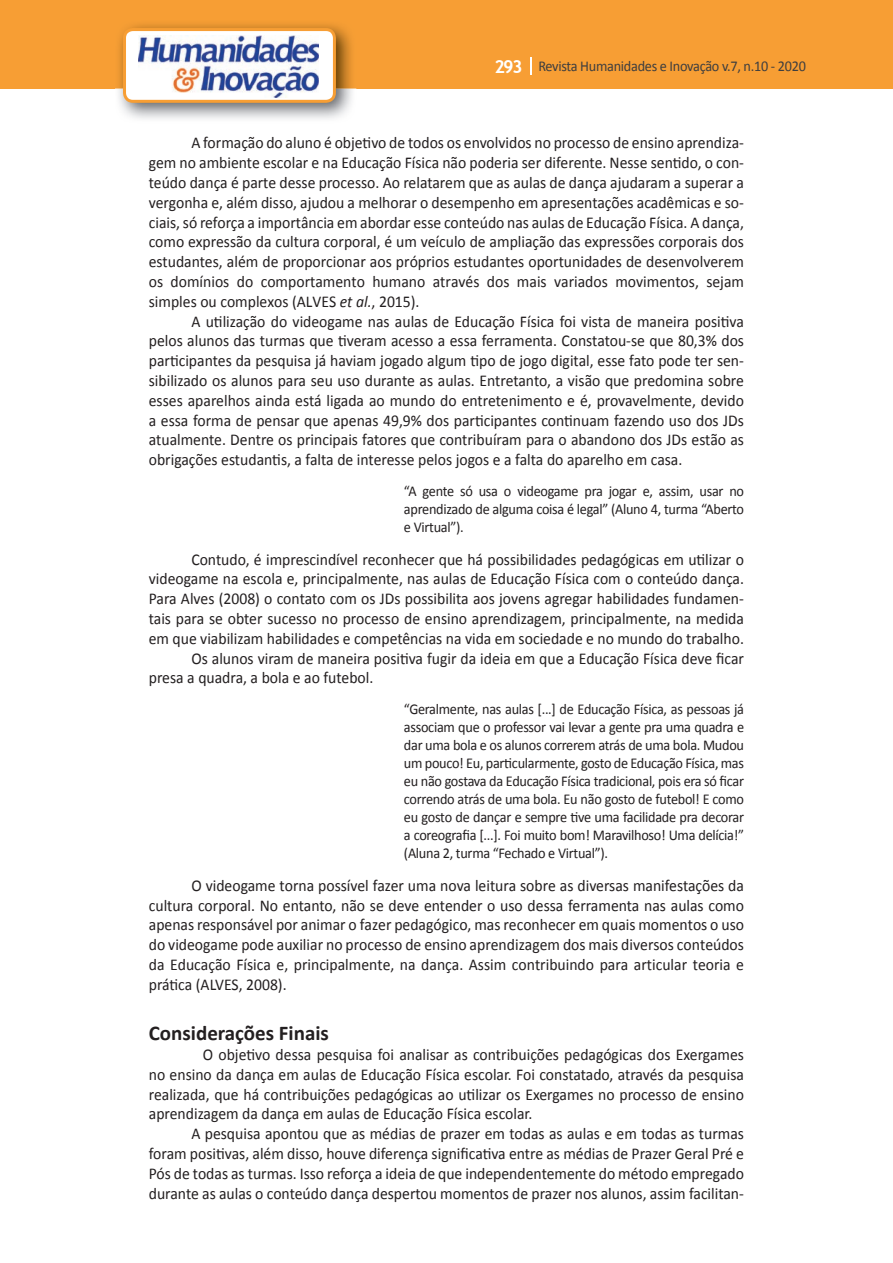
<style>
.page{position:relative;width:893px;height:1263px;background:#fff}
.page>*{position:absolute;margin:0;border:0;box-sizing:border-box;transform-origin:0 0}
.t1{font:700 21px "Calibri";color:#231f20}
.t2{font:16.5px/19.8px "Calibri";color:#231f20;text-align:justify;scale:.95 1}
.t3{font:15px/18px "Calibri";letter-spacing:-.02em;color:#231f20;text-align:justify;scale:.95 1}
.t4{font:15px "Calibri";letter-spacing:-.02em;color:#3e3e3f;scale:.95 1}
.s1{font-family:"Trebuchet MS";font-weight:700;font-size:18px;color:#fff}
.s2{font-style:italic}
</style>
<div class="page">
<div style="left:0;top:0;width:893px;height:88px;background:#f79e34"></div>
<svg style="left:530px;top:57px;width:2px;height:18px"></svg>
<img style="left:115px;top:24px;width:241px;height:95px">
<svg style="left:123px;top:28px;width:213px;height:75px"></svg>
<p class="t4" style="left:495px;top:57px;width:329px"><span class="s1">293</span> Revista Humanidades e Inovação v.7, n.10 - 2020</p>
<p class="t2" style="left:149px;top:133px;width:628px;text-indent:43px">A formação do aluno é objetivo de todos os envolvidos no processo de ensino aprendiza&shy;gem no ambiente escolar e na Educação Física não poderia ser diferente. Nesse sentido, o con&shy;teúdo dança é parte desse processo. Ao relatarem que as aulas de dança ajudaram a superar a vergonha e, além disso, ajudou a melhorar o desempenho em apresentações acadêmicas e so&shy;ciais, só reforça a importância em abordar esse conteúdo nas aulas de Educação Física. A dança, como expressão da cultura corporal, é um veículo de ampliação das expressões corporais dos estudantes, além de proporcionar aos próprios estudantes oportunidades de desenvolverem os domínios do comportamento humano através dos mais variados movimentos, sejam simples ou complexos (ALVES <span class="s2">et al.</span>, 2015).</p>
<p class="t2" style="left:149px;top:311px;width:628px;text-indent:43px">A utilização do videogame nas aulas de Educação Física foi vista de maneira positiva pelos alunos das turmas que tiveram acesso a essa ferramenta. Constatou-se que 80,3% dos participantes da pesquisa já haviam jogado algum tipo de jogo digital, esse fato pode ter sen&shy;sibilizado os alunos para seu uso durante as aulas. Entretanto, a visão que predomina sobre esses aparelhos ainda está ligada ao mundo do entretenimento e é, provavelmente, devido a essa forma de pensar que apenas 49,9% dos participantes continuam fazendo uso dos JDs atualmente. Dentre os principais fatores que contribuíram para o abandono dos JDs estão as obrigações estudantis, a falta de interesse pelos jogos e a falta do aparelho em casa.</p>
<p class="t3" style="left:404px;top:482px;width:360px">“A gente só usa o videogame pra jogar e, assim, usar no aprendizado de alguma coisa é legal” (Aluno 4, turma “Aberto e Virtual”).</p>
<p class="t2" style="left:191px;top:549px;width:583px">Contudo, é imprescindível reconhecer que há possibilidades pedagógicas em utilizar o</p>
<p class="t2" style="left:149px;top:569px;width:628px">videogame na escola e, principalmente, nas aulas de Educação Física com o conteúdo dança.</p>
<p class="t2" style="left:149px;top:589px;width:628px">Para Alves (2008) o contato com os JDs possibilita aos jovens agregar habilidades fundamen-</p>
<p class="t2" style="left:149px;top:609px;width:628px">tais para se obter sucesso no processo de ensino aprendizagem, principalmente, na medida</p>
<p class="t2" style="left:149px;top:628px;width:628px">em que viabilizam habilidades e competências na vida em sociedade e no mundo do trabalho.</p>
<p class="t2" style="left:191px;top:648px;width:583px">Os alunos viram de maneira positiva fugir da ideia em que a Educação Física deve ficar</p>
<p class="t2" style="left:149px;top:668px;width:238px">presa a quadra, a bola e ao futebol.</p>
<p class="t3" style="left:404px;top:700px;width:360px">“Geralmente, nas aulas [...] de Educação Física, as pessoas já associam que o professor vai levar a gente pra uma quadra e dar uma bola e os alunos correrem atrás de uma bola. Mudou um pouco! Eu, particularmente, gosto de Educação Física, mas eu não gostava da Educação Física tradicional, pois era só ficar correndo atrás de uma bola. Eu não gosto de futebol! E como eu gosto de dançar e sempre tive uma facilidade pra decorar a coreografia [...]. Foi muito bom! Maravilhoso! Uma delícia!” (Aluna 2, turma “Fechado e Virtual”).</p>
<p class="t2" style="left:149px;top:875px;width:628px;text-indent:43px">O videogame torna possível fazer uma nova leitura sobre as diversas manifestações da cultura corporal. No entanto, não se deve entender o uso dessa ferramenta nas aulas como apenas responsável por animar o fazer pedagógico, mas reconhecer em quais momentos o uso do videogame pode auxiliar no processo de ensino aprendizagem dos mais diversos conteúdos da Educação Física e, principalmente, na dança. Assim contribuindo para articular teoria e prática (ALVES, 2008).</p>
<p class="t1" style="left:149px;top:1020px;width:182px">Considerações Finais</p>
<p class="t2" style="left:149px;top:1045px;width:628px;text-indent:54px">O objetivo dessa pesquisa foi analisar as contribuições pedagógicas dos Exergames no ensino da dança em aulas de Educação Física escolar. Foi constatado, através da pesquisa realizada, que há contribuições pedagógicas ao utilizar os Exergames no processo de ensino aprendizagem da dança em aulas de Educação Física escolar.</p>
<p class="t2" style="left:149px;top:1124px;width:628px;text-indent:43px">A pesquisa apontou que as médias de prazer em todas as aulas e em todas as turmas foram positivas, além disso, houve diferença significativa entre as médias de Prazer Geral Pré e Pós de todas as turmas. Isso reforça a ideia de que independentemente do método empregado durante as aulas o conteúdo dança despertou momentos de prazer nos alunos, assim facilitan-</p>
</div>
